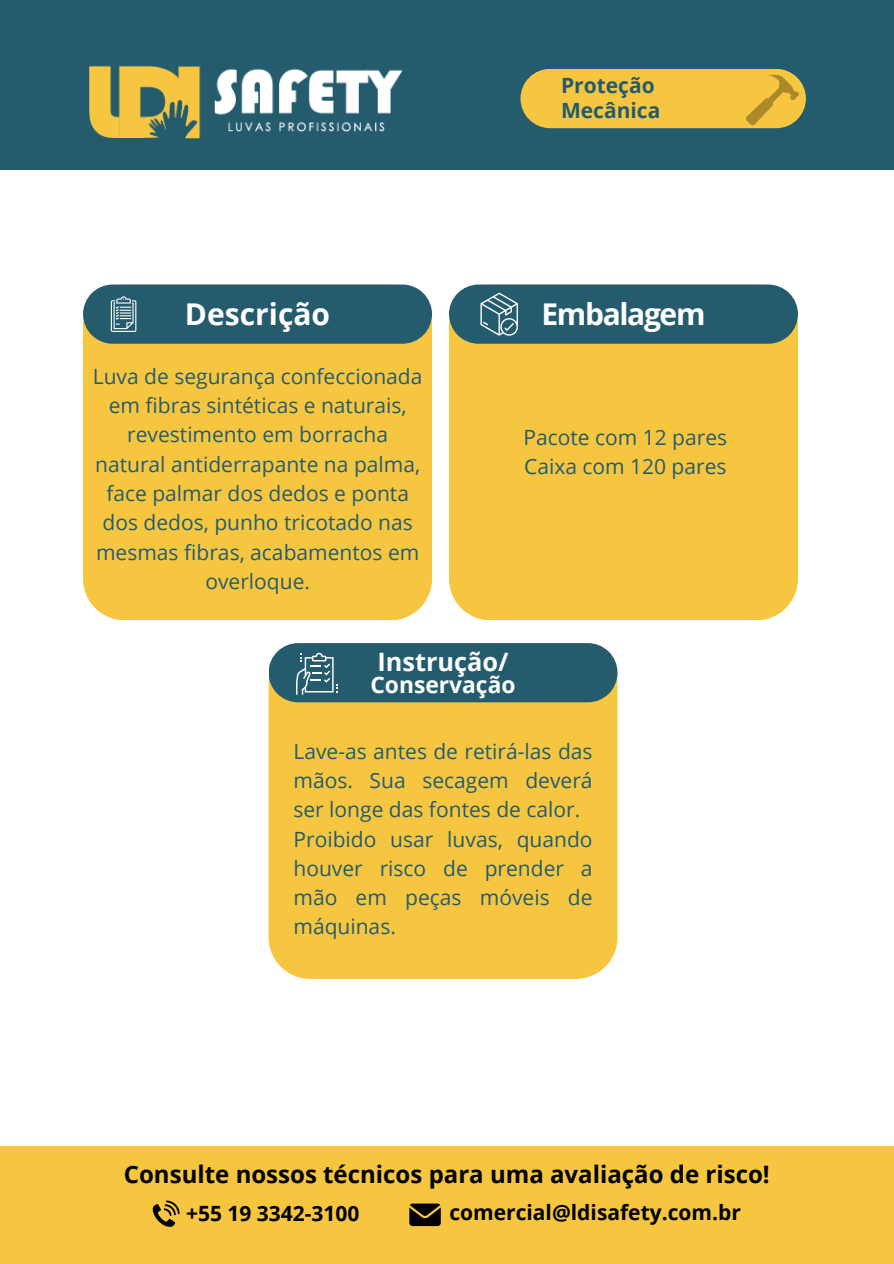
<style>
.page{position:relative;width:894px;height:1264px;background:#fff}
.page>*{position:absolute;margin:0;border:0;box-sizing:border-box;transform-origin:0 0}
.t1{font:700 30px "Open Sans";color:#fff}
.t2{font:700 30px "Open Sans";letter-spacing:-.045em;color:#fff}
.t3{font:700 25.35px "Open Sans";color:#fff}
.t4{font:700 24px "Open Sans";color:#000}
.t5{font:700 22.8px "Open Sans";color:#fff}
.t6{font:21px/29.2px "Open Sans";color:#245c6e;text-align:justify}
.t7{font:700 21px "Open Sans";color:#000}
.t8{font:700 21px/24.8px "Open Sans";color:#245c6e}
</style>
<div class="page">
<div style="left:0;top:0;width:893px;height:170px;background:#245c6e"></div>
<img style="left:89px;top:65px;width:313px;height:73px">
<div style="left:520px;top:69px;width:285px;height:59px;background:#f6c640;border-radius:30px"></div>
<div style="left:0;top:1146px;width:893px;height:117px;background:#f6c640"></div>
<svg style="left:152px;top:1200px;width:27px;height:27px"></svg>
<svg style="left:409px;top:1203px;width:31px;height:22px"></svg>
<div style="left:83px;top:344px;width:349px;height:276px;background:#f6c640"></div>
<div style="left:449px;top:344px;width:348px;height:276px;background:#f6c640"></div>
<div style="left:268px;top:702px;width:349px;height:276px;background:#f6c640"></div>
<svg style="left:83px;top:284px;width:349px;height:60px;background:#316472"></svg>
<svg style="left:268px;top:643px;width:349px;height:59px;background:#306472"></svg>
<svg style="left:449px;top:284px;width:348px;height:60px;background:#326572"></svg>
<svg style="left:745px;top:74px;width:53px;height:52px"></svg>
<p class="t8" style="left:561px;top:72px;width:101px">Proteção<br>Mecânica</p>
<h1 class="t1" style="left:185px;top:293px;width:147px">Descrição</h1>
<p class="t2" style="left:541px;top:293px;width:165px">Embalagem</p>
<h1 class="t6" style="left:93px;top:361px;width:331px;text-align:center">Luva de segurança confeccionada em fibras sintéticas e naturais, revestimento em borracha natural antiderrapante na palma, face palmar dos dedos e ponta dos dedos, punho tricotado nas mesmas fibras, acabamentos em overloque.</h1>
<p class="t6" style="left:523px;top:422px;width:205px">Pacote com 12 pares</p>
<h2 class="t6" style="left:524px;top:451px;width:204px">Caixa com 120 pares</h2>
<p class="t3" style="left:377px;top:643px;width:133px">Instrução/</p>
<p class="t5" style="left:370px;top:668px;width:147px">Conservação</p>
<p class="t6" style="left:293px;top:736px;width:300px">Lave-as antes de retirá-las das mãos. Sua secagem deverá ser longe das fontes de calor.</p>
<p class="t6" style="left:293px;top:823px;width:300px">Proibido usar luvas, quando houver risco de prender a mão em peças móveis de máquinas.</p>
<h3 class="t4" style="left:124px;top:1157px;width:647px">Consulte nossos técnicos para uma avaliação de risco!</h3>
<p class="t7" style="left:186px;top:1198px;width:175px">+55 19 3342-3100</p>
<p class="t7" style="left:449px;top:1197px;width:293px">comercial@ldisafety.com.br</p>
</div>
